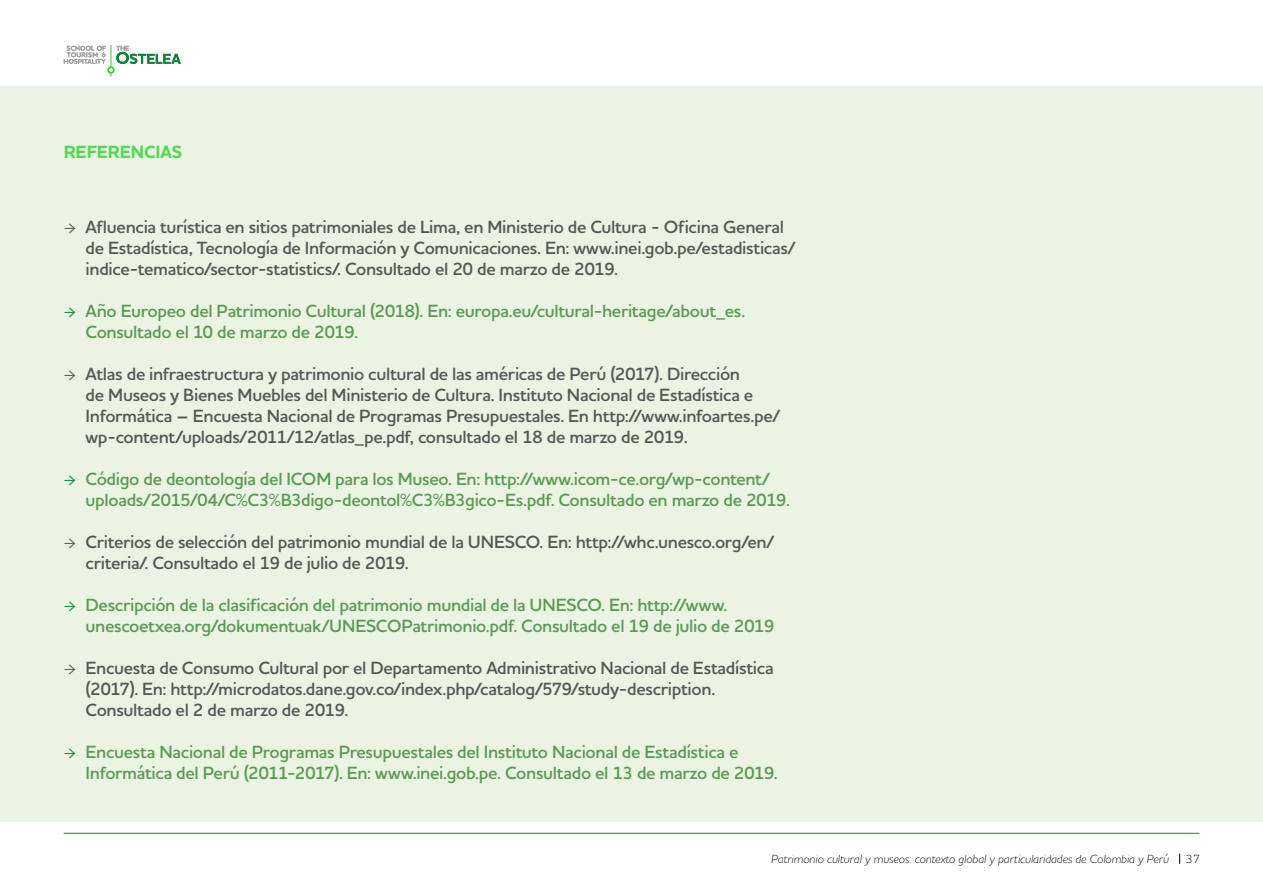
<style>
.page{position:relative;width:1263px;height:893px;background:#fff}
.page>*{position:absolute;margin:0;border:0;box-sizing:border-box;transform-origin:0 0}
.t1{font:600 18px/21px "Houschka Pro";letter-spacing:-.02em;color:#575756}
.t2{font:600 18px/21px "Houschka Pro";letter-spacing:-.02em;color:#5b9a54}
.t3{font:700 18px "Houschka Pro";letter-spacing:-.005em;color:#56d655}
.t4{font:italic 300 12px "Houschka Pro";color:#000}
.t5{font:300 12px "Houschka Pro";color:#000}
.s1{font-family:"Minion Pro"}
.s2{font-family:"Minion Pro";color:#148637}
</style>
<div class="page">
<hr style="left:64px;top:833px;width:1135px;height:1px;background:#148637">
<svg style="left:64px;top:45px;width:117px;height:32px"></svg>
<div style="left:1px;top:86px;width:1262px;height:735px;background:#ebf4e3"></div>
<p class="t3" style="left:64px;top:140px;width:120px">REFERENCIAS</p>
<p class="t1" style="left:86px;top:216px;width:711px;text-indent:-21px"><span class="s1">→</span> Afluencia turística en sitios patrimoniales de Lima, en Ministerio de Cultura - Oficina General de Estadística, Tecnología de Información y Comunicaciones. En: www.inei.gob.pe/estadisticas/ indice-tematico/sector-statistics/. Consultado el 20 de marzo de 2019.</p>
<p class="t2" style="left:86px;top:300px;width:661px;text-indent:-21px"><span class="s2">→</span> Año Europeo del Patrimonio Cultural (2018). En: europa.eu/cultural-heritage/about_es.<br>Consultado el 10 de marzo de 2019.</p>
<p class="t1" style="left:86px;top:363px;width:696px;text-indent:-21px"><span class="s1">→</span> Atlas de infraestructura y patrimonio cultural de las américas de Perú (2017). Dirección<br>de Museos y Bienes Muebles del Ministerio de Cultura. Instituto Nacional de Estadística e Informática – Encuesta Nacional de Programas Presupuestales. En http://www.infoartes.pe/ wp-content/uploads/2011/12/atlas_pe.pdf, consultado el 18 de marzo de 2019.</p>
<p class="t2" style="left:86px;top:468px;width:706px;text-indent:-21px"><span class="s2">→</span> Código de deontología del ICOM para los Museo. En: http://www.icom-ce.org/wp-content/ uploads/2015/04/C%C3%B3digo-deontol%C3%B3gico-Es.pdf. Consultado en marzo de 2019.</p>
<p class="t1" style="left:86px;top:531px;width:690px;text-indent:-21px"><span class="s1">→</span> Criterios de selección del patrimonio mundial de la UNESCO. En: http://whc.unesco.org/en/ criteria/. Consultado el 19 de julio de 2019.</p>
<p class="t2" style="left:86px;top:594px;width:690px;text-indent:-21px"><span class="s2">→</span> Descripción de la clasificación del patrimonio mundial de la UNESCO. En: http://www. unescoetxea.org/dokumentuak/UNESCOPatrimonio.pdf. Consultado el 19 de julio de 2019</p>
<p class="t1" style="left:86px;top:657px;width:690px;text-indent:-21px"><span class="s1">→</span> Encuesta de Consumo Cultural por el Departamento Administrativo Nacional de Estadística (2017). En: http://microdatos.dane.gov.co/index.php/catalog/579/study-description.<br>Consultado el 2 de marzo de 2019.</p>
<p class="t2" style="left:86px;top:741px;width:694px;text-indent:-21px"><span class="s2">→</span> Encuesta Nacional de Programas Presupuestales del Instituto Nacional de Estadística e<br>Informática del Perú (2011-2017). En: www.inei.gob.pe. Consultado el 13 de marzo de 2019.</p>
<p class="t4" style="left:771px;top:851px;width:399px">Patrimonio cultural y museos: contexto global y particularidades de Colombia y Perú</p>
<p class="t5" style="left:1186px;top:851px;width:16px">37</p>
</div>
